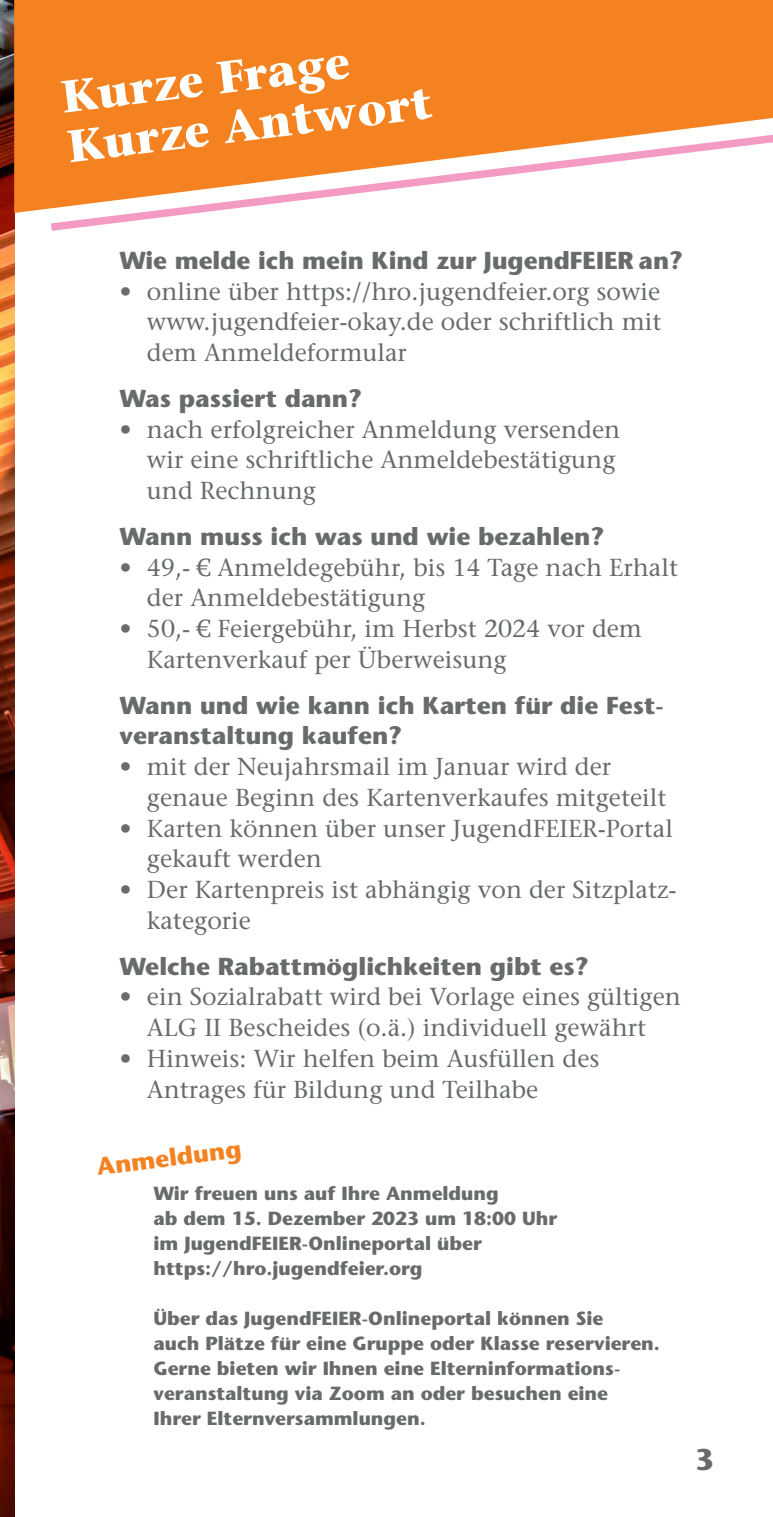
<style>
.page{position:relative;width:773px;height:1517px;background:#fff}
.page>*{position:absolute;margin:0;border:0;box-sizing:border-box;transform-origin:0 0}
.t1{font:700 45px/50px "Stone Serif";color:#fff}
.t2{font:700 30px "Stone Sans";color:#686b6c}
.t3{font:24.5px/30.8px "Stone Serif";color:#686b6c}
.t4{font:700 24.5px/30.8px "Stone Sans";color:#686b6c}
.t5{font:700 24.5px "Stone Sans";color:#f58220}
.t6{font:700 19px/25px "Stone Sans";color:#686b6c}
.s1{font-family:"PT Serif"}
</style>
<div class="page">
<img style="left:0;top:0;width:14px;height:1517px">
<div style="left:14px;top:0;width:758px;height:213px;background:#f58220"></div>
<svg style="left:43px;top:120px;width:729px;height:111px"></svg>
<h1 class="t1" style="left:58px;top:71px;width:368px;rotate:-7deg">Kurze Frage<br>Kurze Antwort</h1>
<p class="t4" style="left:119px;top:244px;width:565px">Wie melde ich mein Kind zur JugendFEIER an?</p>
<p class="t3" style="left:147px;top:275px;width:516px;text-align:justify;text-indent:-27px">• online über https://hro.jugendfeier.org sowie www.jugendfeier-okay.de oder schriftlich mit dem Anmeldeformular</p>
<p class="t4" style="left:119px;top:382px;width:244px">Was passiert dann?</p>
<p class="t3" style="left:147px;top:413px;width:475px;text-indent:-28px">• nach erfolgreicher Anmeldung versenden wir eine schriftliche Anmeldebestätigung und Rechnung</p>
<p class="t4" style="left:119px;top:520px;width:486px">Wann muss ich was und wie bezahlen?</p>
<p class="t3" style="left:147px;top:551px;width:532px;text-indent:-27px">• 49,- <span class="s1">€</span> Anmeldegebühr, bis 14 Tage nach Erhalt der Anmeldebestätigung</p>
<p class="t3" style="left:147px;top:613px;width:496px;text-indent:-27px">• 50,- <span class="s1">€</span> Feiergebühr, im Herbst 2024 vor dem<br>Kartenverkauf per Überweisung</p>
<p class="t4" style="left:119px;top:689px;width:546px">Wann und wie kann ich Karten für die Fest&shy;veranstaltung kaufen?</p>
<p class="t3" style="left:147px;top:751px;width:521px;text-indent:-27px">• mit der Neujahrsmail im Januar wird der genaue Beginn des Kartenverkaufes mitgeteilt</p>
<p class="t3" style="left:147px;top:812px;width:527px;text-indent:-27px">• Karten können über unser JugendFEIER-Portal gekauft werden</p>
<p class="t3" style="left:147px;top:874px;width:531px;text-indent:-28px">• Der Kartenpreis ist abhängig von der Sitzplatz&shy;kategorie</p>
<p class="t4" style="left:119px;top:950px;width:471px">Welche Rabattmöglichkeiten gibt es?</p>
<p class="t3" style="left:119px;top:981px;width:563px;text-align:center">• ein Sozialrabatt wird bei Vorlage eines gültigen<br>ALG II Bescheides (o.ä.) individuell gewährt</p>
<p class="t3" style="left:147px;top:1043px;width:454px;text-indent:-27px">• Hinweis: Wir helfen beim Ausfüllen des<br>Antrages für Bildung und Teilhabe</p>
<p class="t5" style="left:95px;top:1151px;width:147px;rotate:-7deg">Anmeldung</p>
<p class="t6" style="left:153px;top:1180px;width:405px">Wir freuen uns auf Ihre Anmeldung<br>ab dem 15. Dezember 2023 um 18:00 Uhr im JugendFEIER-Onlineportal über https://hro.jugendfeier.org</p>
<p class="t6" style="left:153px;top:1305px;width:508px">Über das JugendFEIER-Onlineportal können Sie<br>auch Plätze für eine Gruppe oder Klasse reservieren.<br>Gerne bieten wir Ihnen eine Elterninformations&shy;veranstaltung via Zoom an oder besuchen eine Ihrer Elternversammlungen.</p>
<p class="t2" style="left:695px;top:1440px;width:20px">3</p>
</div>
